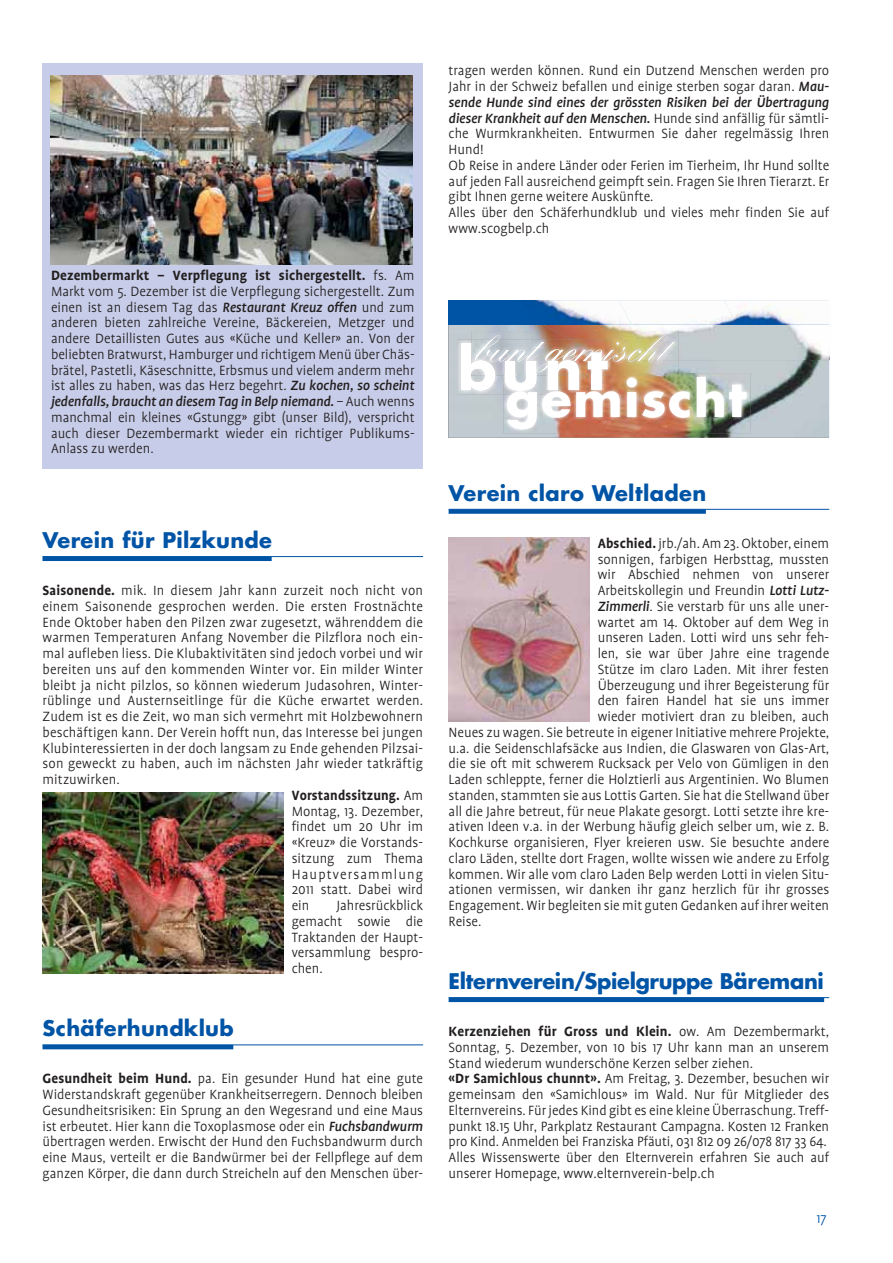
<style>
.page{position:relative;width:893px;height:1263px;background:#fff}
.page>*{position:absolute;margin:0;border:0;box-sizing:border-box;transform-origin:0 0}
.t1{font:700 21px "Futura";letter-spacing:.01em;color:#0054a6}
.t2{font:700 21px "Futura";letter-spacing:-.015em;color:#0054a6}
.t3{font:300 15.3px/15.8px "Profile";color:#231f20;text-align:justify}
.t4{font:700 15.3px "Profile";letter-spacing:.01em;color:#231f20;scale:.95 1}
.t5{font:300 15.3px "Profile";letter-spacing:.075em;color:#231f20}
.t6{font:300 15.3px "Profile";color:#0054a6}
.s1{font-weight:700}
.s2{font-weight:500;font-style:italic}
.s3{font-weight:300}
</style>
<div class="page">
<div style="left:43px;top:556px;width:229px;height:5px;background:#0054a6"></div>
<hr style="left:43px;top:556px;width:380px;height:1px;background:#0054a6">
<hr style="left:43px;top:1045px;width:190px;height:4px;background:#0054a6">
<hr style="left:43px;top:1045px;width:380px;height:1px;background:#0054a6">
<div style="left:43px;top:64px;width:380px;height:405px;background:#c7cde8"></div>
<img style="left:51px;top:75px;width:361px;height:189px">
<img style="left:43px;top:793px;width:240px;height:180px">
<div style="left:449px;top:509px;width:257px;height:5px;background:#0054a6"></div>
<hr style="left:449px;top:509px;width:380px;height:1px;background:#0054a6">
<div style="left:449px;top:997px;width:375px;height:5px;background:#0054a6"></div>
<hr style="left:449px;top:997px;width:380px;height:1px;background:#0054a6">
<img style="left:449px;top:325px;width:380px;height:113px">
<div style="left:449px;top:300px;width:380px;height:25px;background:#0054a6"></div>
<img style="left:519px;top:325px;width:24px;height:6px">
<img style="left:543px;top:325px;width:287px;height:35px">
<img style="left:738px;top:300px;width:91px;height:25px">
<img style="left:636px;top:300px;width:102px;height:25px">
<img style="left:525px;top:300px;width:111px;height:25px">
<img style="left:471px;top:331px;width:84px;height:4px">
<img style="left:555px;top:331px;width:123px;height:4px">
<img style="left:457px;top:339px;width:4px;height:56px">
<img style="left:503px;top:373px;width:247px;height:60px">
<img style="left:461px;top:335px;width:285px;height:94px">
<img style="left:449px;top:538px;width:140px;height:183px">
<p class="t3" style="left:51px;top:269px;width:365px"><span class="s1">Dezembermarkt – Verpflegung ist sichergestellt.</span> fs. Am Markt vom 5. Dezember ist die Verpflegung sichergestellt. Zum einen ist an diesem Tag das <span class="s2">Restaurant Kreuz offen</span> und zum anderen bieten zahlreiche Vereine, Bäckereien, Metzger und andere Detaillisten Gutes aus «Küche und Keller» an. Von der beliebten Bratwurst, Hamburger und richtigem Menü über Chäs&shy;brätel, Pastetli, Käseschnitte, Erbsmus und vielem anderm mehr ist alles zu haben, was das Herz begehrt. <span class="s2">Zu kochen, so scheint jedenfalls, braucht an diesem Tag in Belp niemand.</span> – Auch wenns manchmal ein kleines «Gstungg» gibt (unser Bild), verspricht auch dieser Dezembermarkt wieder ein richtiger Publikums-Anlass zu werden.</p>
<h1 class="t1" style="left:43px;top:530px;width:231px">Verein für Pilzkunde</h1>
<p class="t3" style="left:43px;top:584px;width:382px"><span class="s1">Saisonende.</span> mik. In diesem Jahr kann zurzeit noch nicht von</p>
<p class="t3" style="left:43px;top:599px;width:382px">einem Saisonende gesprochen werden. Die ersten Frostnächte</p>
<p class="t3" style="left:43px;top:615px;width:382px">Ende Oktober haben den Pilzen zwar zugesetzt, währenddem die</p>
<p class="t3" style="left:43px;top:631px;width:382px">warmen Temperaturen Anfang November die Pilzflora noch ein-</p>
<p class="t3" style="left:43px;top:647px;width:382px">mal aufleben liess. Die Klubaktivitäten sind jedoch vorbei und wir</p>
<p class="t3" style="left:43px;top:662px;width:382px">bereiten uns auf den kommenden Winter vor. Ein milder Winter</p>
<p class="t3" style="left:43px;top:678px;width:382px">bleibt ja nicht pilzlos, so können wiederum Judasohren, Winter-</p>
<p class="t3" style="left:43px;top:694px;width:382px">rüblinge und Austernseitlinge für die Küche erwartet werden.</p>
<p class="t3" style="left:43px;top:710px;width:382px">Zudem ist es die Zeit, wo man sich vermehrt mit Holzbewohnern</p>
<p class="t3" style="left:43px;top:725px;width:382px">beschäftigen kann. Der Verein hofft nun, das Interesse bei jungen</p>
<p class="t3" style="left:43px;top:741px;width:382px">Klubinteressierten in der doch langsam zu Ende gehenden Pilzsai-</p>
<p class="t3" style="left:43px;top:757px;width:382px">son geweckt zu haben, auch im nächsten Jahr wieder tatkräftig</p>
<p class="t3" style="left:43px;top:773px;width:79px">mitzuwirken.</p>
<p class="t4" style="left:292px;top:789px;width:140px">Vorstandssitzung. <span class="s3">Am</span></p>
<p class="t3" style="left:292px;top:804px;width:133px">Montag, 13. Dezember,</p>
<p class="t3" style="left:292px;top:820px;width:133px">findet um 20 Uhr im</p>
<p class="t3" style="left:292px;top:836px;width:133px">«Kreuz» die Vorstands-</p>
<p class="t3" style="left:292px;top:851px;width:133px">sitzung zum Thema</p>
<p class="t5" style="left:292px;top:868px;width:133px">Hauptversammlung</p>
<p class="t3" style="left:292px;top:883px;width:133px">2011 statt. Dabei wird</p>
<p class="t3" style="left:292px;top:899px;width:19px">ein</p>
<p class="t3" style="left:292px;top:899px;width:133px;text-indent:45px">Jahresrückblick gemacht sowie die Traktanden der Haupt&shy;versammlung bespro&shy;chen.</p>
<h1 class="t1" style="left:43px;top:1019px;width:193px">Schäferhundklub</h1>
<p class="t3" style="left:43px;top:1072px;width:382px"><span class="s1">Gesundheit beim Hund.</span> pa. Ein gesunder Hund hat eine gute Widerstandskraft gegenüber Krankheitserregern. Dennoch bleiben Gesundheitsrisiken: Ein Sprung an den Wegesrand und eine Maus ist erbeutet. Hier kann die Toxoplasmose oder ein <span class="s2">Fuchsbandwurm </span>übertragen werden. Erwischt der Hund den Fuchsbandwurm durch eine Maus, verteilt er die Bandwürmer bei der Fellpflege auf dem ganzen Körper, die dann durch Streicheln auf den Menschen über-</p>
<p class="t3" style="left:449px;top:64px;width:382px;text-align:left">tragen werden können. Rund ein Dutzend Menschen werden pro Jahr in der Schweiz befallen und einige sterben sogar daran. <span class="s2">Mau&shy;sende Hunde sind eines der grössten Risiken bei der Übertragung dieser Krankheit auf den Menschen.</span> Hunde sind anfällig für sämtli&shy;che Wurmkrankheiten. Entwurmen Sie daher regelmässig Ihren Hund!<br>Ob Reise in andere Länder oder Ferien im Tierheim, Ihr Hund sollte auf jeden Fall ausreichend geimpft sein. Fragen Sie Ihren Tierarzt. Er gibt Ihnen gerne weitere Auskünfte.<br>Alles über den Schäferhundklub und vieles mehr finden Sie auf www.scogbelp.ch</p>
<h1 class="t1" style="left:449px;top:483px;width:259px">Verein claro Weltladen</h1>
<p class="t3" style="left:598px;top:536px;width:233px"><span class="s1">Abschied.</span> jrb./ah. Am 23. Oktober, einem</p>
<p class="t3" style="left:598px;top:552px;width:233px">sonnigen, farbigen Herbsttag, mussten</p>
<p class="t3" style="left:598px;top:568px;width:233px">wir Abschied nehmen von unserer</p>
<p class="t3" style="left:598px;top:584px;width:233px">Arbeitskollegin und Freundin <span class="s2">Lotti Lutz-</span></p>
<p class="t3" style="left:598px;top:599px;width:233px"><span class="s2">Zimmerli</span>. Sie verstarb für uns alle uner-</p>
<p class="t3" style="left:598px;top:615px;width:233px">wartet am 14. Oktober auf dem Weg in</p>
<p class="t3" style="left:598px;top:631px;width:233px">unseren Laden. Lotti wird uns sehr feh-</p>
<p class="t3" style="left:598px;top:647px;width:233px">len, sie war über Jahre eine tragende</p>
<p class="t3" style="left:598px;top:662px;width:233px">Stütze im claro Laden. Mit ihrer festen</p>
<p class="t3" style="left:598px;top:678px;width:233px">Überzeugung und ihrer Begeisterung für</p>
<p class="t3" style="left:598px;top:694px;width:233px">den fairen Handel hat sie uns immer</p>
<p class="t3" style="left:598px;top:710px;width:233px">wieder motiviert dran zu bleiben, auch</p>
<p class="t3" style="left:449px;top:725px;width:382px">Neues zu wagen. Sie betreute in eigener Initiative mehrere Projekte,</p>
<p class="t3" style="left:449px;top:741px;width:382px">u.a. die Seidenschlafsäcke aus Indien, die Glaswaren von Glas-Art,</p>
<p class="t3" style="left:449px;top:757px;width:382px">die sie oft mit schwerem Rucksack per Velo von Gümligen in den</p>
<p class="t3" style="left:449px;top:773px;width:382px">Laden schleppte, ferner die Holztierli aus Argentinien. Wo Blumen</p>
<p class="t3" style="left:449px;top:788px;width:382px">standen, stammten sie aus Lottis Garten. Sie hat die Stellwand über</p>
<p class="t3" style="left:449px;top:804px;width:382px">all die Jahre betreut, für neue Plakate gesorgt. Lotti setzte ihre kre-</p>
<p class="t3" style="left:449px;top:820px;width:382px">ativen Ideen v.a. in der Werbung häufig gleich selber um, wie z. B.</p>
<p class="t3" style="left:449px;top:836px;width:382px">Kochkurse organisieren, Flyer kreieren usw. Sie besuchte andere</p>
<p class="t3" style="left:449px;top:851px;width:382px">claro Läden, stellte dort Fragen, wollte wissen wie andere zu Erfolg</p>
<p class="t3" style="left:449px;top:867px;width:382px">kommen. Wir alle vom claro Laden Belp werden Lotti in vielen Situ-</p>
<p class="t3" style="left:449px;top:883px;width:382px">ationen vermissen, wir danken ihr ganz herzlich für ihr grosses</p>
<p class="t3" style="left:449px;top:898px;width:382px">Engagement. Wir begleiten sie mit guten Gedanken auf ihrer weiten</p>
<p class="t3" style="left:449px;top:914px;width:34px">Reise.</p>
<h1 class="t2" style="left:449px;top:971px;width:377px">Elternverein/Spielgruppe Bäremani</h1>
<p class="t3" style="left:449px;top:1025px;width:382px;text-align:left"><span class="s1">Kerzenziehen für Gross und Klein.</span> ow. Am Dezembermarkt, Sonntag, 5. Dezember, von 10 bis 17 Uhr kann man an unserem Stand wiederum wunderschöne Kerzen selber ziehen.<br><span class="s1">«Dr Samichlous chunnt».</span> Am Freitag, 3. Dezember, besuchen wir gemeinsam den «Samichlous» im Wald. Nur für Mitglieder des Elternvereins. Für jedes Kind gibt es eine kleine Überraschung. Treff&shy;punkt 18.15 Uhr, Parkplatz Restaurant Campagna. Kosten 12 Franken pro Kind. Anmelden bei Franziska Pfäuti, 031 812 09 26/078 817 33 64.<br>Alles Wissenswerte über den Elternverein erfahren Sie auch auf unserer Homepage, www.elternverein-belp.ch</p>
<p class="t6" style="left:816px;top:1212px;width:12px">17</p>
</div>
